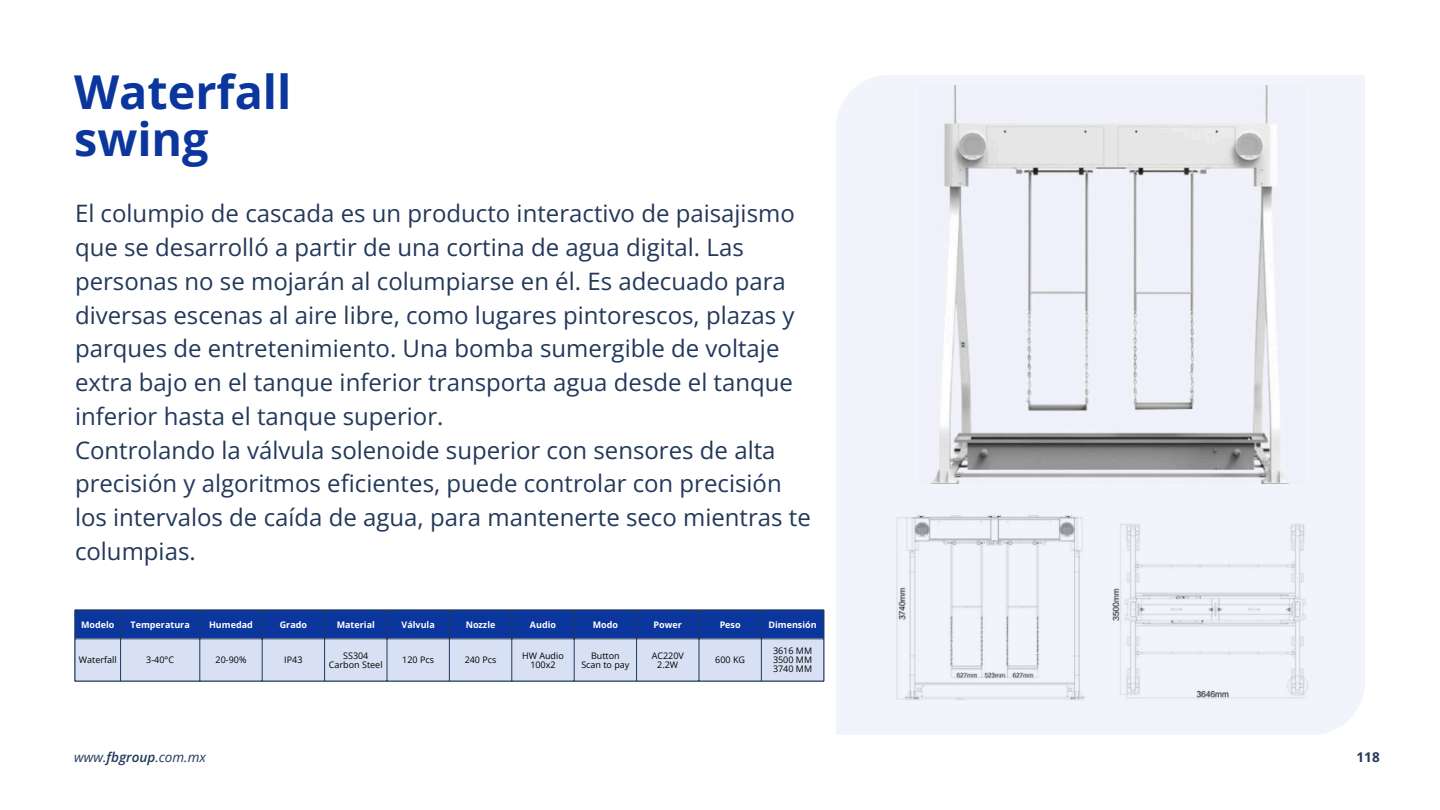
<style>
.page{position:relative;width:1440px;height:810px;background:#fff}
.page>*{position:absolute;margin:0;border:0;box-sizing:border-box;transform-origin:0 0}
.t1{font:700 46.72px/46.7px "Open Sans";color:#0a369d}
.t2{font:24px/33.8px "Open Sans";color:#23395b}
.t3{font:italic 13.5px "Open Sans";color:#23395b}
.t4{font:700 13.5px "Open Sans";color:#23395b}
.t5{font:9px/9px "Open Sans";color:#000;text-align:center}
.t6{font:700 9px "Open Sans";color:#fff}
.s1{font-weight:600}
</style>
<div class="page">
<div style="left:836px;top:75px;width:529px;height:660px;background:#f1f4fa"></div>
<div style="left:75px;top:610px;width:749px;height:29px;background:#0a369d"></div>
<div style="left:75px;top:639px;width:749px;height:42px;background:#d8e0f3"></div>
<hr style="left:75px;top:610px;width:1px;height:71px;background:#23395b">
<hr style="left:824px;top:610px;width:1px;height:71px;background:#23395b">
<hr style="left:120px;top:610px;width:1px;height:71px;background:#23395b">
<hr style="left:200px;top:610px;width:1px;height:71px;background:#23395b">
<hr style="left:262px;top:610px;width:1px;height:71px;background:#23395b">
<hr style="left:324px;top:610px;width:1px;height:71px;background:#23395b">
<hr style="left:387px;top:610px;width:1px;height:71px;background:#23395b">
<hr style="left:449px;top:610px;width:1px;height:71px;background:#23395b">
<hr style="left:512px;top:610px;width:1px;height:71px;background:#23395b">
<hr style="left:574px;top:610px;width:1px;height:71px;background:#23395b">
<hr style="left:636px;top:610px;width:1px;height:71px;background:#23395b">
<hr style="left:699px;top:610px;width:1px;height:71px;background:#23395b">
<hr style="left:761px;top:610px;width:1px;height:71px;background:#23395b">
<hr style="left:75px;top:610px;width:749px;height:1px;background:#23395b">
<hr style="left:75px;top:639px;width:749px;height:1px;background:#23395b">
<hr style="left:75px;top:681px;width:749px;height:1px;background:#23395b">
<img style="left:920px;top:85px;width:385px;height:398px">
<img style="left:883px;top:492px;width:435px;height:226px">
<h1 class="t1" style="left:74px;top:67px;width:219px">Waterfall swing</h1>
<p class="t2" style="left:75px;top:196px;width:738px">El columpio de cascada es un producto interactivo de paisajismo que se desarrolló a partir de una cortina de agua digital. Las personas no se mojarán al columpiarse en él. Es adecuado para diversas escenas al aire libre, como lugares pintorescos, plazas y parques de entretenimiento. Una bomba sumergible de voltaje extra bajo en el tanque inferior transporta agua desde el tanque inferior hasta el tanque superior.<br>Controlando la válvula solenoide superior con sensores de alta precisión y algoritmos eficientes, puede controlar con precisión los intervalos de caída de agua, para mantenerte seco mientras te columpias.</p>
<p class="t6" style="left:81px;top:618px;width:35px">Modelo</p>
<p class="t6" style="left:131px;top:618px;width:61px">Temperatura</p>
<p class="t6" style="left:209px;top:618px;width:45px">Humedad</p>
<p class="t6" style="left:280px;top:618px;width:29px">Grado</p>
<p class="t6" style="left:337px;top:618px;width:40px">Material</p>
<p class="t6" style="left:402px;top:618px;width:35px">Válvula</p>
<p class="t6" style="left:466px;top:618px;width:31px">Nozzle</p>
<p class="t6" style="left:530px;top:618px;width:28px">Audio</p>
<p class="t6" style="left:593px;top:618px;width:27px">Modo</p>
<p class="t6" style="left:654px;top:618px;width:30px">Power</p>
<p class="t6" style="left:720px;top:618px;width:23px">Peso</p>
<p class="t6" style="left:768px;top:618px;width:50px">Dimensión</p>
<p class="t5" style="left:79px;top:655px;width:39px">Waterfall</p>
<p class="t5" style="left:146px;top:655px;width:29px">3-40°C</p>
<p class="t5" style="left:216px;top:655px;width:32px">20-90%</p>
<p class="t5" style="left:284px;top:655px;width:20px">IP43</p>
<p class="t5" style="left:329px;top:651px;width:55px">SS304<br>Carbon Steel</p>
<p class="t5" style="left:402px;top:655px;width:33px">120 Pcs</p>
<p class="t5" style="left:465px;top:655px;width:33px">240 Pcs</p>
<p class="t5" style="left:522px;top:651px;width:43px">HW Audio<br>100x2</p>
<p class="t5" style="left:581px;top:651px;width:50px">Button<br>Scan to pay</p>
<p class="t5" style="left:652px;top:651px;width:34px">AC220V<br>2.2W</p>
<p class="t5" style="left:715px;top:655px;width:31px">600 KG</p>
<p class="t5" style="left:773px;top:646px;width:41px;text-align:justify">3616 MM 3500 MM 3740 MM</p>
<p class="t3" style="left:74px;top:747px;width:133px">www.<span class="s1">fbgroup</span>.com.mx</p>
<p class="t4" style="left:1357px;top:747px;width:25px">118</p>
</div>
